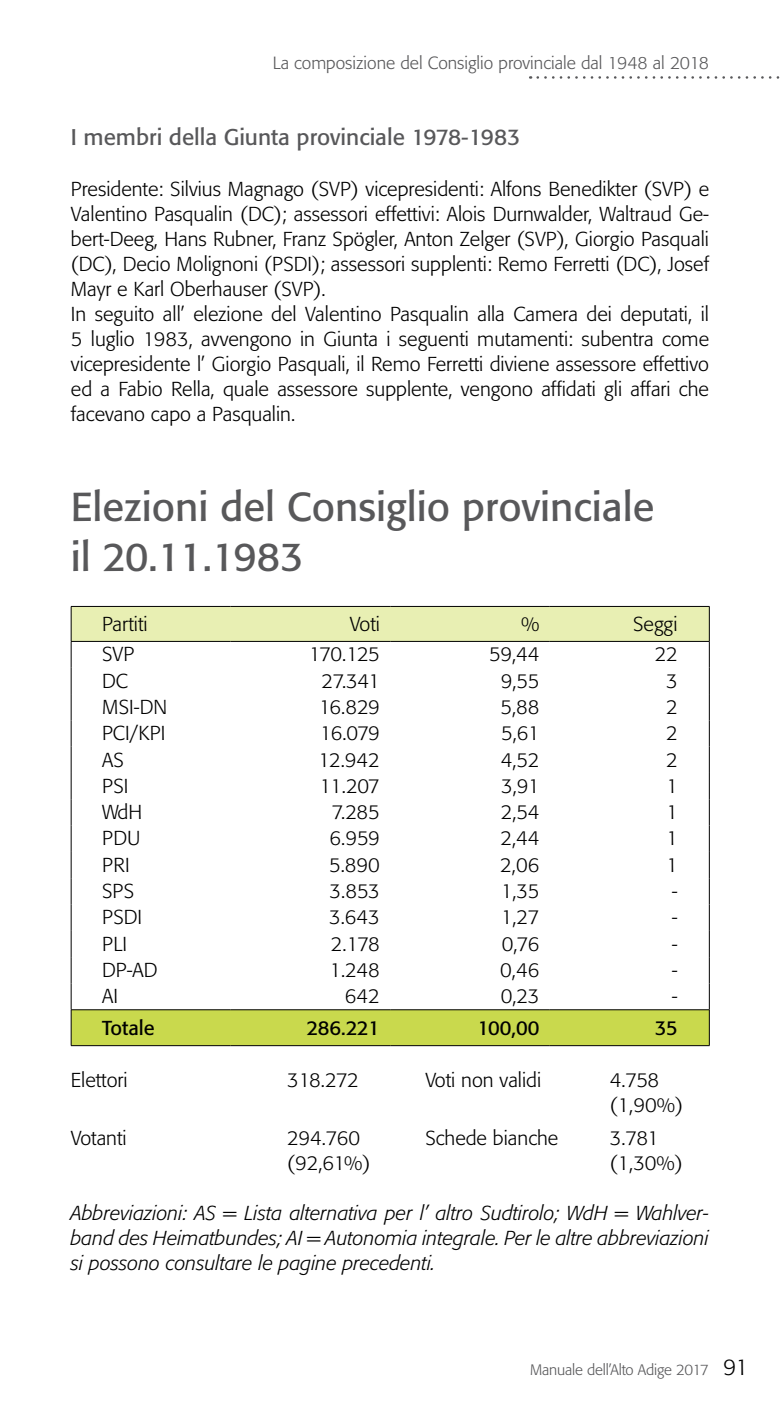
<style>
.page{position:relative;width:780px;height:1418px;background:#fff}
.page>*{position:absolute;margin:0;border:0;box-sizing:border-box;transform-origin:0 0}
.t1{font:40px/50px "Formata";color:#58585a}
.t2{font:22.5px "Formata";color:#58585a}
.t3{font:300 20px/25px "Formata";color:#000}
.t4{font:italic 300 20px/25px "Formata";color:#000;text-align:justify}
.t5{font:20px "Formata";color:#000}
.t6{font:300 17.5px "Formata";color:#58585a}
.t7{font:300 15px "Formata";letter-spacing:-.01em;color:#58585a}
.s1{font-size:22.5px;color:#000}
</style>
<div class="page">
<svg style="left:71px;top:606px;width:638px;height:439px"></svg>
<hr style="left:71px;top:1009px;width:160px;height:1px;background:#000">
<hr style="left:71px;top:1010px;width:1px;height:35px;background:#000">
<hr style="left:231px;top:1009px;width:159px;height:1px;background:#000">
<hr style="left:390px;top:1009px;width:159px;height:1px;background:#000">
<hr style="left:549px;top:1009px;width:160px;height:1px;background:#000">
<hr style="left:708px;top:1010px;width:1px;height:35px;background:#000">
<hr style="left:71px;top:1045px;width:160px;height:1px;background:#000">
<hr style="left:231px;top:1045px;width:159px;height:1px;background:#000">
<hr style="left:390px;top:1045px;width:159px;height:1px;background:#000">
<hr style="left:549px;top:1045px;width:160px;height:1px;background:#000">
<svg style="left:537px;top:76px;width:243px;height:3px"></svg>
<p class="t6" style="left:273px;top:53px;width:438px">La composizione del Consiglio provinciale dal 1948 al 2018</p>
<p class="t2" style="left:71px;top:124px;width:451px">I membri della Giunta provinciale 1978-1983</p>
<p class="t3" style="left:71px;top:176px;width:639px">Presidente: Silvius Magnago (SVP) vicepresidenti: Alfons Benedikter (SVP) e Valentino Pasqualin (DC); assessori effettivi: Alois Durnwalder, Waltraud Ge&shy;bert-Deeg, Hans Rubner, Franz Spögler, Anton Zelger (SVP), Giorgio Pasquali (DC), Decio Molignoni (PSDI); assessori supplenti: Remo Ferretti (DC), Josef Mayr e Karl Oberhauser (SVP).<br>In seguito all’ elezione del Valentino Pasqualin alla Camera dei deputati, il 5 luglio 1983, avvengono in Giunta i seguenti mutamenti: subentra come vicepresidente l’ Giorgio Pasquali, il Remo Ferretti diviene assessore effettivo ed a Fabio Rella, quale assessore supplente, vengono affidati gli affari che facevano capo a Pasqualin.</p>
<h1 class="t1" style="left:71px;top:481px;width:585px">Elezioni del Consiglio provinciale il 20.11.1983</h1>
<p class="t3" style="left:102px;top:611px;width:47px">Partiti</p>
<p class="t3" style="left:350px;top:611px;width:32px">Voti</p>
<p class="t3" style="left:521px;top:611px;width:20px">%</p>
<p class="t3" style="left:633px;top:611px;width:46px">Seggi</p>
<p class="t3" style="left:102px;top:642px;width:34px">SVP</p>
<p class="t3" style="left:308px;top:642px;width:73px">170.125</p>
<p class="t3" style="left:489px;top:642px;width:52px">59,44</p>
<p class="t3" style="left:654px;top:642px;width:24px">22</p>
<p class="t3" style="left:102px;top:668px;width:27px">DC</p>
<p class="t3" style="left:321px;top:668px;width:60px">27.341</p>
<p class="t3" style="left:500px;top:668px;width:40px">9,55</p>
<p class="t3" style="left:666px;top:668px;width:13px">3</p>
<p class="t3" style="left:102px;top:694px;width:67px">MSI-DN</p>
<p class="t3" style="left:318px;top:694px;width:63px">16.829</p>
<p class="t3" style="left:500px;top:694px;width:41px">5,88</p>
<p class="t3" style="left:666px;top:694px;width:13px">2</p>
<p class="t3" style="left:102px;top:721px;width:65px">PCI/KPI</p>
<p class="t3" style="left:320px;top:721px;width:61px">16.079</p>
<p class="t3" style="left:501px;top:721px;width:40px">5,61</p>
<p class="t3" style="left:666px;top:721px;width:13px">2</p>
<p class="t3" style="left:102px;top:747px;width:23px">AS</p>
<p class="t3" style="left:318px;top:747px;width:63px">12.942</p>
<p class="t3" style="left:500px;top:747px;width:40px">4,52</p>
<p class="t3" style="left:666px;top:747px;width:13px">2</p>
<p class="t3" style="left:102px;top:773px;width:28px">PSI</p>
<p class="t3" style="left:319px;top:773px;width:62px">11.207</p>
<p class="t3" style="left:501px;top:773px;width:40px">3,91</p>
<p class="t3" style="left:666px;top:773px;width:13px">1</p>
<p class="t3" style="left:102px;top:799px;width:42px">WdH</p>
<p class="t3" style="left:332px;top:799px;width:49px">7.285</p>
<p class="t3" style="left:500px;top:799px;width:40px">2,54</p>
<p class="t3" style="left:666px;top:799px;width:13px">1</p>
<p class="t3" style="left:102px;top:826px;width:40px">PDU</p>
<p class="t3" style="left:329px;top:826px;width:52px">6.959</p>
<p class="t3" style="left:500px;top:826px;width:41px">2,44</p>
<p class="t3" style="left:666px;top:826px;width:13px">1</p>
<p class="t3" style="left:102px;top:852px;width:29px">PRI</p>
<p class="t3" style="left:329px;top:852px;width:52px">5.890</p>
<p class="t3" style="left:500px;top:852px;width:41px">2,06</p>
<p class="t3" style="left:666px;top:852px;width:13px">1</p>
<p class="t3" style="left:102px;top:878px;width:34px">SPS</p>
<p class="t3" style="left:329px;top:878px;width:52px">3.853</p>
<p class="t3" style="left:500px;top:878px;width:40px">1,35</p>
<p class="t3" style="left:672px;top:878px;width:7px">-</p>
<p class="t3" style="left:102px;top:905px;width:42px">PSDI</p>
<p class="t3" style="left:329px;top:905px;width:52px">3.643</p>
<p class="t3" style="left:500px;top:905px;width:40px">1,27</p>
<p class="t3" style="left:672px;top:905px;width:7px">-</p>
<p class="t3" style="left:102px;top:931px;width:26px">PLI</p>
<p class="t3" style="left:331px;top:931px;width:51px">2.178</p>
<p class="t3" style="left:502px;top:931px;width:39px">0,76</p>
<p class="t3" style="left:671px;top:931px;width:7px">-</p>
<p class="t3" style="left:102px;top:957px;width:57px">DP-AD</p>
<p class="t3" style="left:329px;top:957px;width:52px">1.248</p>
<p class="t3" style="left:500px;top:957px;width:41px">0,46</p>
<p class="t3" style="left:671px;top:957px;width:7px">-</p>
<p class="t3" style="left:102px;top:984px;width:17px">AI</p>
<p class="t3" style="left:345px;top:984px;width:36px">642</p>
<p class="t3" style="left:500px;top:984px;width:40px">0,23</p>
<p class="t3" style="left:671px;top:984px;width:7px">-</p>
<p class="t5" style="left:102px;top:1015px;width:54px">Totale</p>
<p class="t5" style="left:306px;top:1015px;width:75px">286.221</p>
<p class="t5" style="left:477px;top:1015px;width:64px">100,00</p>
<p class="t5" style="left:654px;top:1015px;width:24px">35</p>
<p class="t3" style="left:71px;top:1068px;width:58px">Elettori</p>
<p class="t3" style="left:287px;top:1068px;width:73px">318.272</p>
<p class="t3" style="left:425px;top:1068px;width:117px">Voti non validi</p>
<p class="t3" style="left:609px;top:1068px;width:75px">4.758 (1,90%)</p>
<p class="t3" style="left:71px;top:1125px;width:57px">Votanti</p>
<p class="t3" style="left:287px;top:1125px;width:74px">294.760</p>
<p class="t3" style="left:425px;top:1125px;width:134px">Schede bianche</p>
<p class="t3" style="left:609px;top:1125px;width:51px">3.781</p>
<p class="t3" style="left:287px;top:1150px;width:85px">(92,61%)</p>
<p class="t3" style="left:609px;top:1150px;width:74px">(1,30%)</p>
<p class="t4" style="left:71px;top:1200px;width:639px">Abbreviazioni: AS = Lista alternativa per l’ altro Sudtirolo; WdH = Wahlver&shy;band des Heimatbundes; AI = Autonomia integrale. Per le altre abbreviazioni si possono consultare le pagine precedenti.</p>
<p class="t7" style="left:530px;top:1361px;width:220px">Manuale dell’Alto Adige 2017 <span class="s1">91</span></p>
</div>
